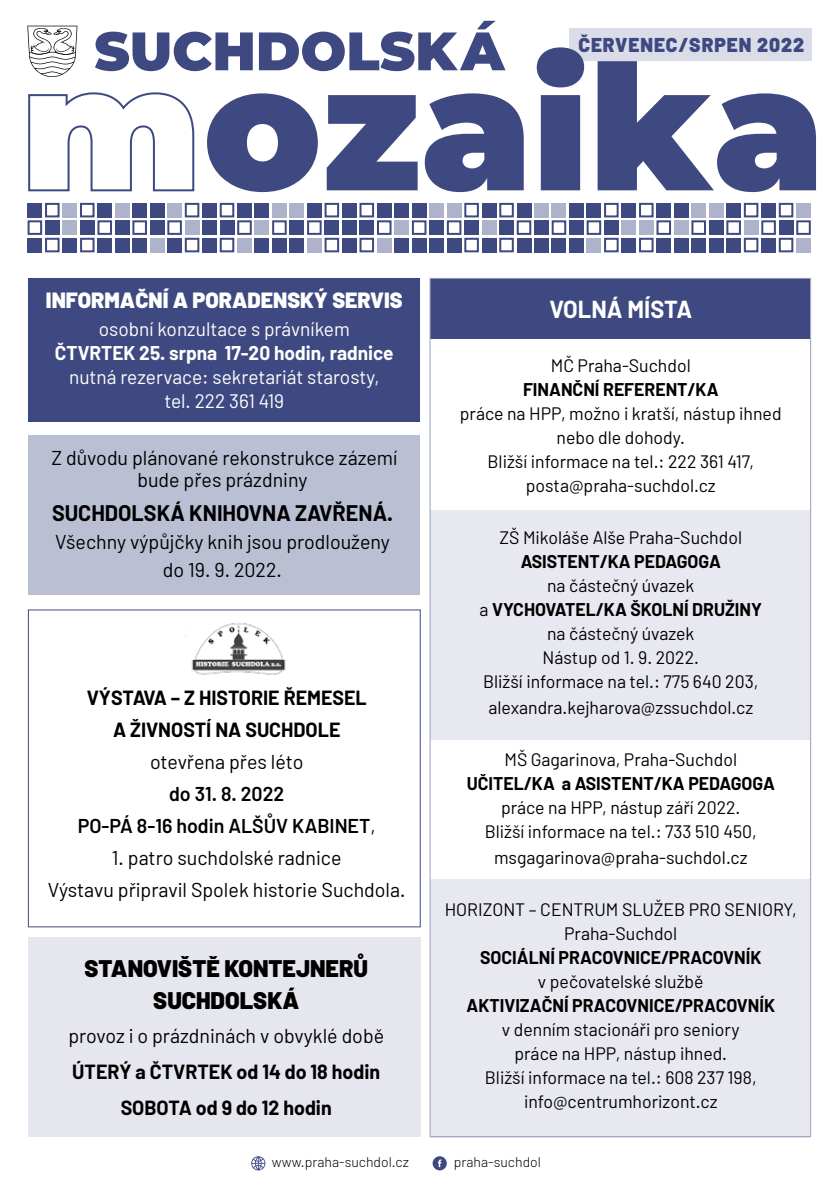
<style>
.page{position:relative;width:840px;height:1191px;background:#fff}
.page>*{position:absolute;margin:0;border:0;box-sizing:border-box;transform-origin:0 0}
.t1{font:900 174px "Montserrat";color:#3e4981}
.t2{font:900 54px "Montserrat";color:#3e4981}
.t3{font:900 24px/32px "Barlow";color:#000;text-align:center}
.t4{font:700 24px "Barlow";color:#fff}
.t5{font:900 22px "Barlow";color:#fff}
.t6{font:700 22px "Barlow";color:#000}
.t7{font:20px/32px "Barlow";color:#000;text-align:center}
.t8{font:700 20px/36px "Barlow";color:#000;text-align:center}
.t9{font:600 20px/32px "Barlow";color:#000;text-align:center}
.t10{font:900 20px "Barlow";letter-spacing:.05em;color:#3e4981;scale:.96 1}
.t11{font:19.4px/24px "Barlow";color:#fff;text-align:center}
.t12{font:700 19.4px "Barlow";color:#fff}
.t13{font:18px/24px "Barlow";color:#000;text-align:center}
.t14{font:700 18px "Barlow";color:#000}
.t15{font:300 14px "Barlow";color:#000}
.s1{font-weight:400}
.s2{font-weight:700}
</style>
<div class="page">
<div style="left:429px;top:879px;width:380px;height:258px;background:#e8e9f0"></div>
<div style="left:430px;top:510px;width:379px;height:230px;background:#e8e9f0"></div>
<div style="left:430px;top:278px;width:379px;height:61px;background:#3e4981"></div>
<div style="left:569px;top:28px;width:242px;height:33px;background:#dadce7"></div>
<div style="left:150px;top:203px;width:14px;height:14px;background:#3e4981"></div>
<div style="left:411px;top:203px;width:15px;height:14px;background:#3e4981"></div>
<div style="left:673px;top:203px;width:15px;height:14px;background:#3e4981"></div>
<div style="left:185px;top:203px;width:14px;height:14px;border:2px solid #3e4981"></div>
<div style="left:446px;top:203px;width:15px;height:14px;background:#aeb2ca"></div>
<div style="left:708px;top:203px;width:15px;height:14px;background:#aeb2ca"></div>
<div style="left:778px;top:203px;width:14px;height:14px;border:2px solid #3e4981"></div>
<div style="left:673px;top:220px;width:15px;height:15px;background:#aeb2ca"></div>
<div style="left:673px;top:238px;width:15px;height:14px;background:#3e4981"></div>
<div style="left:708px;top:238px;width:15px;height:14px;background:#3e4981"></div>
<div style="left:778px;top:238px;width:14px;height:14px;border:2px solid #3e4981"></div>
<div style="left:132px;top:203px;width:15px;height:14px;background:#3e4981"></div>
<div style="left:394px;top:203px;width:15px;height:14px;background:#3e4981"></div>
<div style="left:656px;top:203px;width:14px;height:14px;background:#3e4981"></div>
<div style="left:167px;top:203px;width:15px;height:14px;background:#aeb2ca"></div>
<div style="left:429px;top:203px;width:14px;height:14px;background:#aeb2ca"></div>
<div style="left:691px;top:203px;width:14px;height:14px;background:#aeb2ca"></div>
<div style="left:760px;top:203px;width:15px;height:14px;background:#3e4981"></div>
<div style="left:691px;top:238px;width:14px;height:14px;background:#3e4981"></div>
<div style="left:760px;top:238px;width:15px;height:14px;background:#3e4981"></div>
<div style="left:115px;top:203px;width:14px;height:14px;background:#aeb2ca"></div>
<div style="left:377px;top:203px;width:14px;height:14px;background:#3e4981"></div>
<div style="left:638px;top:203px;width:15px;height:14px;border:2px solid #3e4981"></div>
<div style="left:97px;top:203px;width:15px;height:14px;background:#3e4981"></div>
<div style="left:359px;top:203px;width:15px;height:14px;border:2px solid #3e4981"></div>
<div style="left:621px;top:203px;width:14px;height:14px;background:#3e4981"></div>
<div style="left:80px;top:203px;width:14px;height:14px;border:2px solid #3e4981"></div>
<div style="left:342px;top:203px;width:14px;height:14px;background:#3e4981"></div>
<div style="left:603px;top:203px;width:15px;height:14px;border:2px solid #3e4981"></div>
<div style="left:62px;top:203px;width:15px;height:14px;background:#aeb2ca"></div>
<div style="left:324px;top:203px;width:15px;height:14px;border:2px solid #3e4981"></div>
<div style="left:586px;top:203px;width:15px;height:14px;background:#3e4981"></div>
<div style="left:307px;top:203px;width:14px;height:14px;background:#3e4981"></div>
<div style="left:569px;top:203px;width:14px;height:14px;background:#3e4981"></div>
<div style="left:45px;top:203px;width:15px;height:14px;border:2px solid #3e4981"></div>
<div style="left:254px;top:203px;width:15px;height:14px;background:#3e4981"></div>
<div style="left:516px;top:203px;width:15px;height:14px;background:#3e4981"></div>
<div style="left:289px;top:203px;width:15px;height:14px;background:#aeb2ca"></div>
<div style="left:551px;top:203px;width:15px;height:14px;background:#aeb2ca"></div>
<div style="left:237px;top:203px;width:14px;height:14px;background:#3e4981"></div>
<div style="left:499px;top:203px;width:14px;height:14px;border:2px solid #3e4981"></div>
<div style="left:28px;top:203px;width:14px;height:14px;background:#3e4981"></div>
<div style="left:272px;top:203px;width:14px;height:14px;background:#aeb2ca"></div>
<div style="left:534px;top:203px;width:14px;height:14px;background:#aeb2ca"></div>
<svg style="left:27px;top:220px;width:644px;height:33px"></svg>
<div style="left:534px;top:220px;width:14px;height:15px;background:#3e4981"></div>
<div style="left:237px;top:238px;width:14px;height:14px;background:#aeb2ca"></div>
<div style="left:499px;top:238px;width:14px;height:14px;border:2px solid #3e4981"></div>
<div style="left:28px;top:238px;width:14px;height:14px;background:#3e4981"></div>
<div style="left:272px;top:238px;width:14px;height:14px;background:#3e4981"></div>
<div style="left:534px;top:238px;width:14px;height:14px;background:#3e4981"></div>
<div style="left:220px;top:203px;width:14px;height:14px;border:2px solid #3e4981"></div>
<div style="left:481px;top:203px;width:15px;height:14px;background:#3e4981"></div>
<div style="left:743px;top:203px;width:15px;height:14px;border:2px solid #3e4981"></div>
<div style="left:220px;top:220px;width:14px;height:15px;background:#3e4981"></div>
<div style="left:481px;top:220px;width:15px;height:15px;background:#aeb2ca"></div>
<div style="left:220px;top:238px;width:14px;height:14px;border:2px solid #3e4981"></div>
<div style="left:481px;top:238px;width:15px;height:14px;background:#3e4981"></div>
<div style="left:743px;top:238px;width:15px;height:14px;border:2px solid #3e4981"></div>
<div style="left:202px;top:203px;width:15px;height:14px;background:#3e4981"></div>
<div style="left:464px;top:203px;width:14px;height:14px;border:2px solid #3e4981"></div>
<div style="left:726px;top:203px;width:14px;height:14px;background:#3e4981"></div>
<div style="left:795px;top:203px;width:15px;height:14px;background:#aeb2ca"></div>
<div style="left:202px;top:220px;width:15px;height:15px;background:#3e4981"></div>
<div style="left:464px;top:220px;width:14px;height:15px;background:#3e4981"></div>
<svg style="left:691px;top:220px;width:120px;height:15px"></svg>
<div style="left:202px;top:238px;width:15px;height:14px;background:#3e4981"></div>
<div style="left:464px;top:238px;width:14px;height:14px;border:2px solid #3e4981"></div>
<div style="left:726px;top:238px;width:14px;height:14px;background:#3e4981"></div>
<div style="left:795px;top:238px;width:15px;height:14px;background:#aeb2ca"></div>
<svg style="left:28px;top:92px;width:167px;height:100px"></svg>
<svg style="left:28px;top:26px;width:49px;height:51px"></svg>
<div style="left:28px;top:278px;width:392px;height:143px;background:#3e4981"></div>
<svg style="left:251px;top:1156px;width:14px;height:14px"></svg>
<div style="left:432px;top:1156px;width:14px;height:14px;background:#3e4981;border-radius:50%"></div>
<svg style="left:438px;top:1159px;width:3px;height:8px"></svg>
<div style="left:28px;top:436px;width:392px;height:159px;background:#bbbfd3"></div>
<div style="left:28px;top:937px;width:392px;height:199px;background:#e6e7ee"></div>
<img style="left:186px;top:622px;width:100px;height:53px">
<h2 class="t2" style="left:94px;top:11px;width:411px">SUCHDOLSKÁ</h2>
<p class="t10" style="left:578px;top:32px;width:237px">ČERVENEC/SRPEN 2022</p>
<h1 class="t1" style="left:203px;top:-2px;width:622px">ozaika</h1>
<p class="t5" style="left:46px;top:286px;width:358px">INFORMAČNÍ A PORADENSKÝ SERVIS</p>
<p class="t11" style="left:99px;top:317px;width:252px">osobní konzultace s právníkem</p>
<p class="t12" style="left:55px;top:341px;width:340px">ČTVRTEK 25. srpna 17-20 hodin, radnice</p>
<p class="t11" style="left:69px;top:365px;width:312px">nutná rezervace: sekretariát starosty, tel. 222 361 419</p>
<p class="t7" style="left:51px;top:446px;width:347px;line-height:22px">Z důvodu plánované rekonstrukce zázemí bude přes prázdniny</p>
<p class="t6" style="left:52px;top:499px;width:342px">SUCHDOLSKÁ KNIHOVNA ZAVŘENÁ.</p>
<p class="t7" style="left:55px;top:527px;width:336px;line-height:28px">Všechny výpůjčky knih jsou prodlouženy do 19. 9. 2022.</p>
<p class="t8" style="left:87px;top:681px;width:281px;line-height:32px">VÝSTAVA – Z HISTORIE ŘEMESEL<br>A ŽIVNOSTÍ NA SUCHDOLE</p>
<p class="t7" style="left:150px;top:745px;width:155px">otevřena přes léto</p>
<p class="t9" style="left:78px;top:777px;width:299px">do 31. 8. 2022<br>PO-PÁ 8-16 hodin ALŠŮV KABINET<span class="s1">,</span></p>
<p class="t7" style="left:48px;top:841px;width:359px">1. patro suchdolské radnice<br>Výstavu připravil Spolek historie Suchdola.</p>
<h3 class="t3" style="left:84px;top:952px;width:285px">STANOVIŠTĚ KONTEJNERŮ<br>SUCHDOLSKÁ</h3>
<p class="t7" style="left:68px;top:1019px;width:317px">provoz i o prázdninách v obvyklé době</p>
<p class="t8" style="left:72px;top:1053px;width:309px">ÚTERÝ a ČTVRTEK od 14 do 18 hodin<br>SOBOTA od 9 do 12 hodin</p>
<h3 class="t4" style="left:549px;top:294px;width:144px">VOLNÁ MÍSTA</h3>
<p class="t13" style="left:550px;top:353px;width:141px">MČ Praha-Suchdol</p>
<p class="t14" style="left:522px;top:378px;width:197px">FINANČNÍ REFERENT/KA</p>
<p class="t13" style="left:459px;top:401px;width:323px">práce na HPP, možno i kratší, nástup ihned nebo dle dohody.<br>Bližší informace na tel.: 222 361 417, posta@praha-suchdol.cz</p>
<p class="t13" style="left:499px;top:525px;width:244px">ZŠ Mikoláše Alše Praha-Suchdol</p>
<p class="t14" style="left:520px;top:550px;width:201px">ASISTENT/KA PEDAGOGA</p>
<p class="t13" style="left:479px;top:573px;width:284px">na částečný úvazek<br>a <span class="s2">VYCHOVATEL/KA ŠKOLNÍ DRUŽINY </span>na částečný úvazek<br>Nástup od 1. 9. 2022.<br>Bližší informace na tel.: 775 640 203,</p>
<p class="t13" style="left:488px;top:695px;width:266px">alexandra.kejharova@zssuchdol.cz</p>
<p class="t13" style="left:504px;top:747px;width:234px">MŠ Gagarinova, Praha-Suchdol</p>
<p class="t14" style="left:466px;top:772px;width:309px">UČITEL/KA a ASISTENT/KA PEDAGOGA</p>
<p class="t13" style="left:484px;top:795px;width:273px">práce na HPP, nástup září 2022.<br>Bližší informace na tel.: 733 510 450,</p>
<p class="t13" style="left:493px;top:845px;width:255px">msgagarinova@praha-suchdol.cz</p>
<p class="t13" style="left:444px;top:897px;width:353px">HORIZONT – CENTRUM SLUŽEB PRO SENIORY,<br>Praha-Suchdol</p>
<p class="t14" style="left:480px;top:946px;width:283px">SOCIÁLNÍ PRACOVNICE/PRACOVNÍK</p>
<p class="t13" style="left:537px;top:969px;width:167px">v pečovatelské službě</p>
<p class="t14" style="left:466px;top:994px;width:310px">AKTIVIZAČNÍ PRACOVNICE/PRACOVNÍK</p>
<p class="t13" style="left:484px;top:1017px;width:273px">v denním stacionáři pro seniory práce na HPP, nástup ihned.<br>Bližší informace na tel.: 608 237 198, info@centrumhorizont.cz</p>
<p class="t15" style="left:272px;top:1153px;width:138px">www.praha-suchdol.cz</p>
<p class="t15" style="left:453px;top:1153px;width:88px">praha-suchdol</p>
</div>
